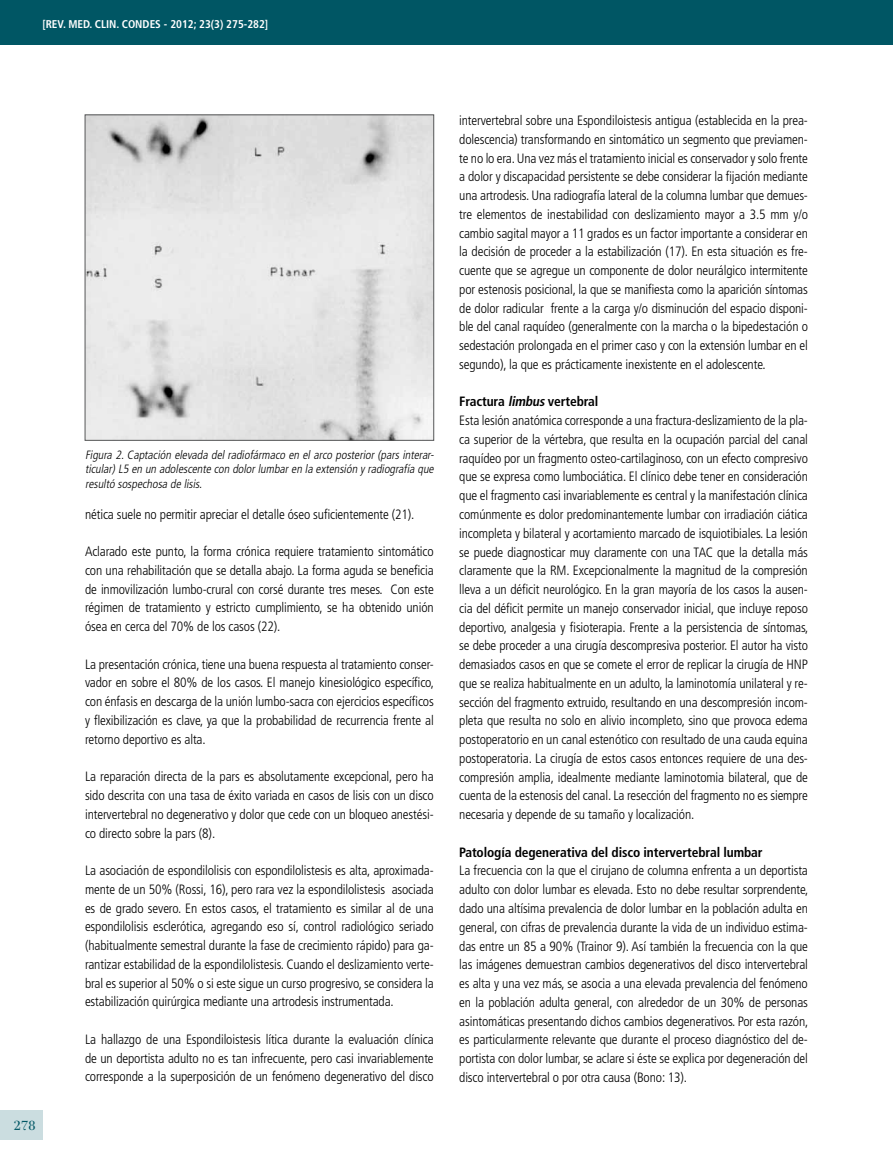
<style>
.page{position:relative;width:893px;height:1170px;background:#fff}
.page>*{position:absolute;margin:0;border:0;box-sizing:border-box;transform-origin:0 0}
.t1{font:19.5px "Filosofia Grand Caps";color:#005664;scale:1.1 1}
.t2{font:300 condensed 13.5px/18.8px "Frutiger";letter-spacing:-.01em;color:#000;text-align:justify}
.t3{font:700 condensed 13.5px "Frutiger";letter-spacing:-.01em;color:#000}
.t4{font:italic 300 condensed 12px/14.4px "Frutiger";color:#000;text-align:justify}
.t5{font:700 condensed 11.25px "Frutiger";color:#fff}
.s1{font-weight:700}
.s2{font-weight:700;font-style:italic}
</style>
<div class="page">
<div style="left:0;top:1110px;width:43px;height:30px;background:#cbdde0"></div>
<img style="left:87px;top:116px;width:345px;height:322px">
<div style="left:85px;top:114px;width:349px;height:326px;border:1px solid #565758"></div>
<div style="left:0;top:0;width:893px;height:44px;background:#005664"></div>
<p class="t5" style="left:42px;top:17px;width:227px">[REV. MED. CLIN. CONDES - 2012; 23(3) 275-282]</p>
<h1 class="t1" style="left:14px;top:1113px;width:22px">278</h1>
<p class="t4" style="left:85px;top:447px;width:353px">Figura 2.Captación elevada del radiofármaco en el arco posterior (pars interar&shy;ticular)L5 en un adolescente con dolorlumbaren la extensión yradiografía que resultó sospechosa de lisis.</p>
<p class="t2" style="left:85px;top:504px;width:331px">nética suele no permitir apreciar el detalle óseo suficientemente (21).</p>
<p class="t2" style="left:85px;top:542px;width:350px">Aclarado este punto, la forma crónica requiere tratamiento sintomático con una rehabilitación que se detalla abajo. La forma aguda se beneficia de inmovilización lumbo-crural con corsé durante tres meses. Con este régimen de tratamiento y estricto cumplimiento, se ha obtenido unión ósea en cerca del 70% de los casos (22).</p>
<p class="t2" style="left:85px;top:654px;width:351px">La presentación crónica, tiene una buena respuesta al tratamiento conser&shy;vador en sobre el 80% de los casos. El manejo kinesiológico específico, con énfasis en descarga de la unión lumbo-sacra con ejercicios específicos y flexibilización es clave, ya que la probabilidad de recurrencia frente al retorno deportivo es alta.</p>
<p class="t2" style="left:85px;top:767px;width:350px">La reparación directa de la pars es absolutamente excepcional, pero ha sido descrita con una tasa de éxito variada en casos de lisis con un disco intervertebral no degenerativo y dolor que cede con un bloqueo anestési&shy;co directo sobre la pars (8).</p>
<p class="t2" style="left:85px;top:861px;width:350px">La asociación de espondilolisis con espondilolistesis es alta, aproximada&shy;mente de un 50% (Rossi, 16), pero rara vez la espondilolistesis asociada es de grado severo. En estos casos, el tratamiento es similar al de una espondilolisis esclerótica, agregando eso sí, control radiológico seriado (habitualmente semestral durante la fase de crecimiento rápido) para ga&shy;rantizar estabilidad de la espondilolistesis. Cuando el deslizamiento verte&shy;bral es superior al 50% o si este sigue un curso progresivo, se considera la estabilización quirúrgica mediante una artrodesis instrumentada.</p>
<p class="t2" style="left:85px;top:1029px;width:350px">La hallazgo de una Espondiloistesis lítica durante la evaluación clínica de un deportista adulto no es tan infrecuente, pero casi invariablemente corresponde a la superposición de un fenómeno degenerativo del disco</p>
<p class="t2" style="left:459px;top:111px;width:350px">intervertebral sobre una Espondiloistesis antigua (establecida en la prea&shy;dolescencia) transformando en sintomático un segmento que previamen&shy;te no lo era. Una vez más el tratamiento inicial es conservador y solo frente a dolor y discapacidad persistente se debe considerar la fijación mediante una artrodesis. Una radiografía lateral de la columna lumbar que demues&shy;tre elementos de inestabilidad con deslizamiento mayor a 3.5 mm y/o cambio sagital mayor a 11 grados es un factor importante a considerar en la decisión de proceder a la estabilización (17). En esta situación es fre&shy;cuente que se agregue un componente de dolor neurálgico intermitente por estenosis posicional, la que se manifiesta como la aparición síntomas de dolor radicular frente a la carga y/o disminución del espacio disponi&shy;ble del canal raquídeo (generalmente con la marcha o la bipedestación o sedestación prolongada en el primer caso y con la extensión lumbar en el segundo), la que es prácticamente inexistente en el adolescente.</p>
<p class="t2" style="left:459px;top:392px;width:351px;text-align:left"><span class="s1">Fractura</span> <span class="s2">limbus</span><span class="s1">vertebral<br></span>Esta lesión anatómica corresponde a una fractura-deslizamiento de la pla&shy;ca superior de la vértebra, que resulta en la ocupación parcial del canal raquídeo por un fragmento osteo-cartilaginoso, con un efecto compresivo que se expresa como lumbociática. El clínico debe tener en consideración que el fragmento casi invariablemente es central y la manifestación clínica comúnmente es dolor predominantemente lumbar con irradiación ciática incompleta y bilateral y acortamiento marcado de isquiotibiales. La lesión se puede diagnosticar muy claramente con una TAC que la detalla más claramente que la RM. Excepcionalmente la magnitud de la compresión lleva a un déficit neurológico. En la gran mayoría de los casos la ausen&shy;cia del déficit permite un manejo conservador inicial, que incluye reposo deportivo, analgesia y fisioterapia. Frente a la persistencia de síntomas, se debe proceder a una cirugía descompresiva posterior. El autor ha visto demasiados casos en que se comete el error de replicar la cirugía de HNP que se realiza habitualmente en un adulto, la laminotomía unilateral y re&shy;sección del fragmento extruido, resultando en una descompresión incom&shy;pleta que resulta no solo en alivio incompleto, sino que provoca edema postoperatorio en un canal estenótico con resultado de una cauda equina postoperatoria. La cirugía de estos casos entonces requiere de una des&shy;compresión amplia, idealmente mediante laminotomia bilateral, que de cuenta de la estenosis del canal. La resección del fragmento no es siempre necesaria y depende de su tamaño y localización.</p>
<p class="t3" style="left:459px;top:844px;width:305px">Patología degenerativa del disco intervertebral lumbar</p>
<p class="t2" style="left:459px;top:861px;width:351px">La frecuencia con la que el cirujano de columna enfrenta a un deportista adulto con dolor lumbar es elevada. Esto no debe resultar sorprendente, dado una altísima prevalencia de dolor lumbar en la población adulta en general, con cifras de prevalencia durante la vida de un individuo estima&shy;das entre un 85 a 90% (Trainor 9). Así también la frecuencia con la que las imágenes demuestran cambios degenerativos del disco intervertebral es alta y una vez más, se asocia a una elevada prevalencia del fenómeno en la población adulta general, con alrededor de un 30% de personas asintomáticas presentando dichos cambios degenerativos. Por esta razón, es particularmente relevante que durante el proceso diagnóstico del de&shy;portista con dolor lumbar, se aclare si éste se explica por degeneración del disco intervertebral o por otra causa (Bono: 13).</p>
</div>
